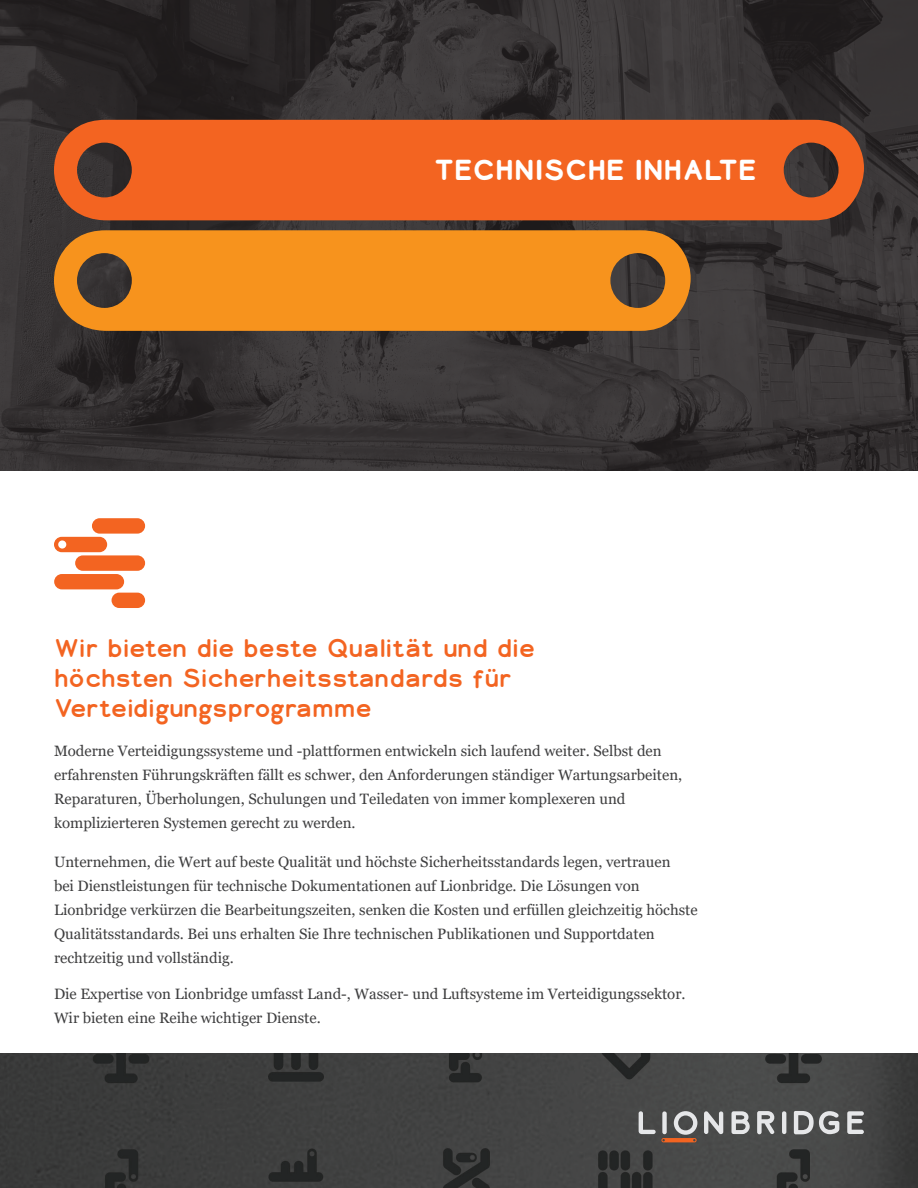
<style>
.page{position:relative;width:918px;height:1188px;background:#fff}
.page>*{position:absolute;margin:0;border:0;box-sizing:border-box;transform-origin:0 0}
.Lion_Main_Title{font:700 27px "Lionbridge Sans";color:#fff}
.Lion_Header{font:24px/30px "Lionbridge Sans";color:#f36421}
.Lion_Intro{font:15px/24px "Georgia";color:#3e3e3f}
</style>
<div class="page">
<img style="left:0;top:0;width:918px;height:471px">
<img style="left:0;top:1053px;width:918px;height:135px">
<svg style="left:704px;top:1111px;width:19px;height:23px"></svg>
<svg style="left:731px;top:1111px;width:19px;height:23px"></svg>
<svg style="left:757px;top:1111px;width:17px;height:23px"></svg>
<svg style="left:782px;top:1111px;width:4px;height:23px"></svg>
<svg style="left:639px;top:1111px;width:58px;height:31px;background:#807672"></svg>
<svg style="left:794px;top:1111px;width:45px;height:23px"></svg>
<svg style="left:847px;top:1111px;width:17px;height:23px"></svg>
<svg style="left:54px;top:120px;width:810px;height:100px;background:#e25f22"></svg>
<svg style="left:54px;top:230px;width:637px;height:101px;background:#e1881f"></svg>
<div style="left:54px;top:574px;width:70px;height:15px;background:#f36421;border-radius:8px"></div>
<div style="left:75px;top:555px;width:70px;height:16px;background:#f36421;border-radius:8px"></div>
<div style="left:112px;top:593px;width:33px;height:15px;background:#f36421;border-radius:8px"></div>
<svg style="left:54px;top:537px;width:53px;height:15px"></svg>
<div style="left:92px;top:518px;width:53px;height:16px;background:#f36421;border-radius:8px"></div>
<p class="Lion_Main_Title" style="left:434px;top:151px;width:325px">TECHNISCHE INHALTE</p>
<p class="Lion_Header" style="left:54px;top:633px;width:483px">Wir bieten die beste Qualität und die höchsten Sicherheitsstandards für<br>Verteidigungsprogramme</p>
<p class="Lion_Intro" style="left:54px;top:739px;width:630px">Moderne Verteidigungssysteme und -plattformen entwickeln sich laufend weiter. Selbst den erfahrensten Führungskräften fällt es schwer, den Anforderungen ständiger Wartungsarbeiten, Reparaturen, Überholungen, Schulungen und Teiledaten von immer komplexeren und komplizierteren Systemen gerecht zu werden.</p>
<p class="Lion_Intro" style="left:54px;top:850px;width:645px">Unternehmen, die Wert auf beste Qualität und höchste Sicherheitsstandards legen, vertrauen<br>bei Dienstleistungen für technische Dokumentationen auf Lionbridge. Die Lösungen von Lionbridge verkürzen die Bearbeitungszeiten, senken die Kosten und erfüllen gleichzeitig höchste Qualitätsstandards. Bei uns erhalten Sie Ihre technischen Publikationen und Supportdaten rechtzeitig und vollständig.</p>
<p class="Lion_Intro" style="left:54px;top:982px;width:633px">Die Expertise von Lionbridge umfasst Land-, Wasser- und Luftsysteme im Verteidigungssektor.<br>Wir bieten eine Reihe wichtiger Dienste.</p>
</div>
